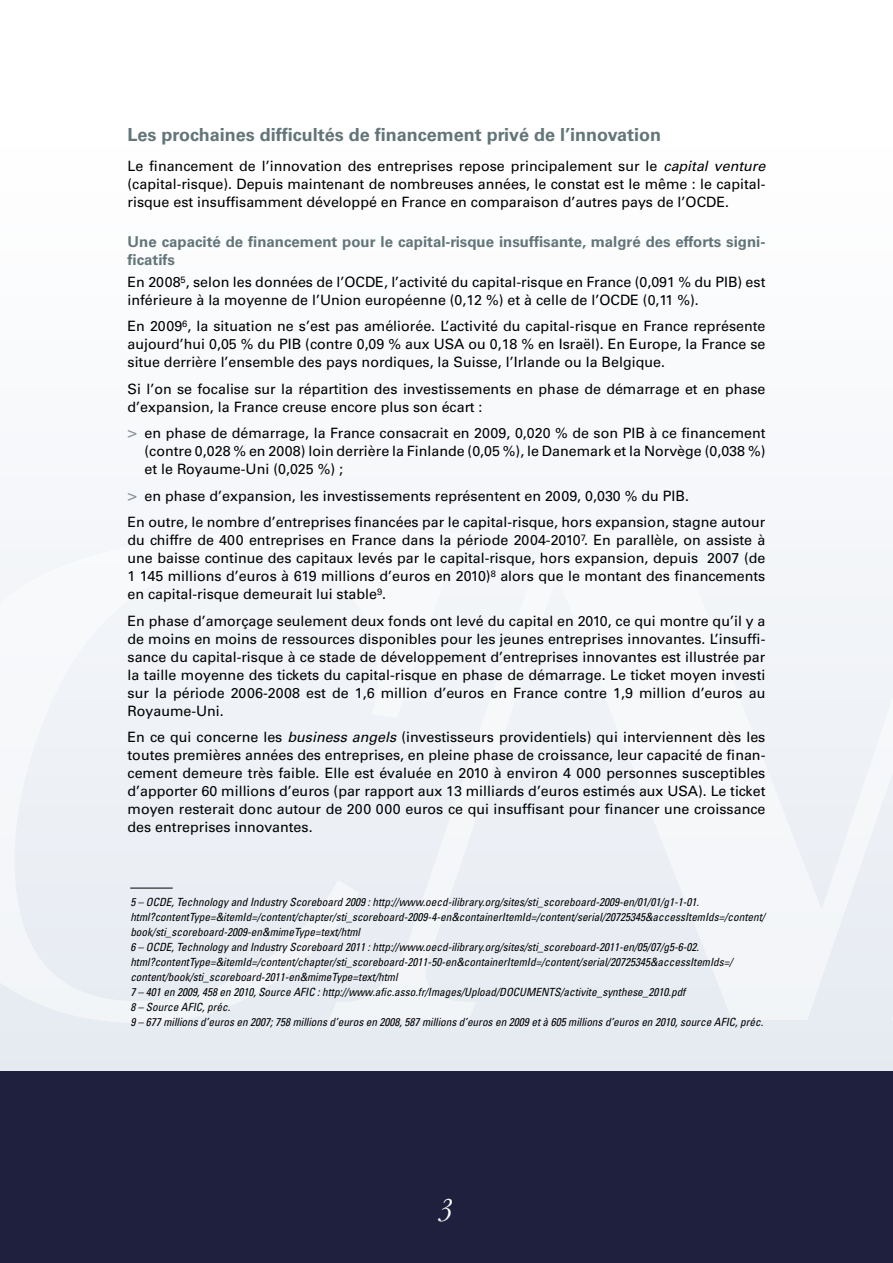
<style>
.page{position:relative;width:893px;height:1263px;background:#fff}
.page>*{position:absolute;margin:0;border:0;box-sizing:border-box;transform-origin:0 0}
.t1{font:italic 300 condensed 30px "Garamond LT";color:#fff}
.t2{font:700 18px "Univers LT";color:#627579}
.t3{font:700 15px/18px "Univers LT";color:#627579}
.t4{font:14.25px/18px "Univers LT";color:#000;text-align:justify}
.t5{font:italic condensed 11.25px/15px "Univers LT";color:#000}
.s1{font-style:italic}
.s2{font-size:16.5px;color:#8a939f}
</style>
<div class="page">
<svg style="left:0;top:520px;width:893px;height:551px"></svg>
<div style="left:0;top:1071px;width:893px;height:192px;background:#1f203d"></div>
<svg style="left:0;top:533px;width:461px;height:490px;fill:#eff2f6"></svg>
<svg style="left:329px;top:533px;width:564px;height:487px;fill:#f1f3f8"></svg>
<hr style="left:130px;top:888px;width:43px;height:1px;background:#000">
<p class="t2" style="left:128px;top:124px;width:535px">Les prochaines difficultés de financement privé de l’innovation</p>
<p class="t4" style="left:128px;top:157px;width:639px">Le financement de l’innovation des entreprises repose principalement sur le <span class="s1">capital venture </span>(capital-risque). Depuis maintenant de nombreuses années, le constat est le même : le capital&shy;risque est insuffisamment développé en France en comparaison d’autres pays de l’OCDE.</p>
<p class="t3" style="left:128px;top:232px;width:639px">Une capacité de financement pour le capital-risque insuffisante, malgré des efforts signi&shy;ficatifs</p>
<p class="t4" style="left:128px;top:273px;width:639px">En 2008<sup>5</sup>, selon les données de l’OCDE, l’activité du capital-risque en France (0,091 % du PIB) est inférieure à la moyenne de l’Union européenne (0,12 %) et à celle de l’OCDE (0,11 %).</p>
<p class="t4" style="left:128px;top:317px;width:639px">En 2009<sup>6</sup>, la situation ne s’est pas améliorée. L’activité du capital-risque en France représente aujourd’hui 0,05 % du PIB (contre 0,09 % aux USA ou 0,18 % en Israël). En Europe, la France se situe derrière l’ensemble des pays nordiques, la Suisse, l’Irlande ou la Belgique.</p>
<p class="t4" style="left:128px;top:380px;width:639px">Si l’on se focalise sur la répartition des investissements en phase de démarrage et en phase d’expansion, la France creuse encore plus son écart :</p>
<p class="t4" style="left:145px;top:424px;width:622px;text-indent:-17px"><span class="s2">&gt;</span> en phase de démarrage, la France consacrait en 2009, 0,020 % de son PIB à ce financement (contre 0,028 % en 2008) loin derrière la Finlande (0,05 %), le Danemark et la Norvège (0,038 %) et le Royaume-Uni (0,025 %) ;</p>
<p class="t4" style="left:128px;top:483px;width:639px;line-height:26.5px"><span class="s2">&gt;</span> en phase d’expansion, les investissements représentent en 2009, 0,030 % du PIB.<br>En outre, le nombre d’entreprises financées par le capital-risque, hors expansion, stagne autour</p>
<p class="t4" style="left:128px;top:531px;width:639px">du chiffre de 400 entreprises en France dans la période 2004-2010<sup>7</sup>. En parallèle, on assiste à une baisse continue des capitaux levés par le capital-risque, hors expansion, depuis 2007 (de 1 145 millions d’euros à 619 millions d’euros en 2010)<sup>8</sup> alors que le montant des financements en capital-risque demeurait lui stable<sup>9</sup>.</p>
<p class="t4" style="left:128px;top:612px;width:639px">En phase d’amorçage seulement deux fonds ont levé du capital en 2010, ce qui montre qu’il y a de moins en moins de ressources disponibles pour les jeunes entreprises innovantes. L’insuffi&shy;sance du capital-risque à ce stade de développement d’entreprises innovantes est illustrée par la taille moyenne des tickets du capital-risque en phase de démarrage. Le ticket moyen investi sur la période 2006-2008 est de 1,6 million d’euros en France contre 1,9 million d’euros au Royaume-Uni.</p>
<p class="t4" style="left:128px;top:728px;width:639px">En ce qui concerne les <span class="s1">business angels</span> (investisseurs providentiels) qui interviennent dès les toutes premières années des entreprises, en pleine phase de croissance, leur capacité de finan&shy;cement demeure très faible. Elle est évaluée en 2010 à environ 4 000 personnes susceptibles d’apporter 60 millions d’euros (par rapport aux 13 milliards d’euros estimés aux USA). Le ticket moyen resterait donc autour de 200 000 euros ce qui insuffisant pour financer une croissance des entreprises innovantes.</p>
<p class="t5" style="left:130px;top:895px;width:636px">5 – OCDE, Technology and Industry Scoreboard 2009 : http://www.oecd-ilibrary.org/sites/sti_scoreboard-2009-en/01/01/g1-1-01. html?contentType=&amp;itemId=/content/chapter/sti_scoreboard-2009-4-en&amp;containerItemId=/content/serial/20725345&amp;accessItemIds=/content/ book/sti_scoreboard-2009-en&amp;mimeType=text/html<br>6 – OCDE, Technology and Industry Scoreboard 2011 : http://www.oecd-ilibrary.org/sites/sti_scoreboard-2011-en/05/07/g5-6-02. html?contentType=&amp;itemId=/content/chapter/sti_scoreboard-2011-50-en&amp;containerItemId=/content/serial/20725345&amp;accessItemIds=/ content/book/sti_scoreboard-2011-en&amp;mimeType=text/html<br>7 – 401 en 2009, 458 en 2010, Source AFIC : http://www.afic.asso.fr/Images/Upload/DOCUMENTS/activite_synthese_2010.pdf<br>8 – Source AFIC, préc.<br>9 – 677 millions d’euros en 2007; 758 millions d’euros en 2008, 587 millions d’euros en 2009 et à 605 millions d’euros en 2010, source AFIC, préc.</p>
<h1 class="t1" style="left:440px;top:1192px;width:15px">3</h1>
</div>
